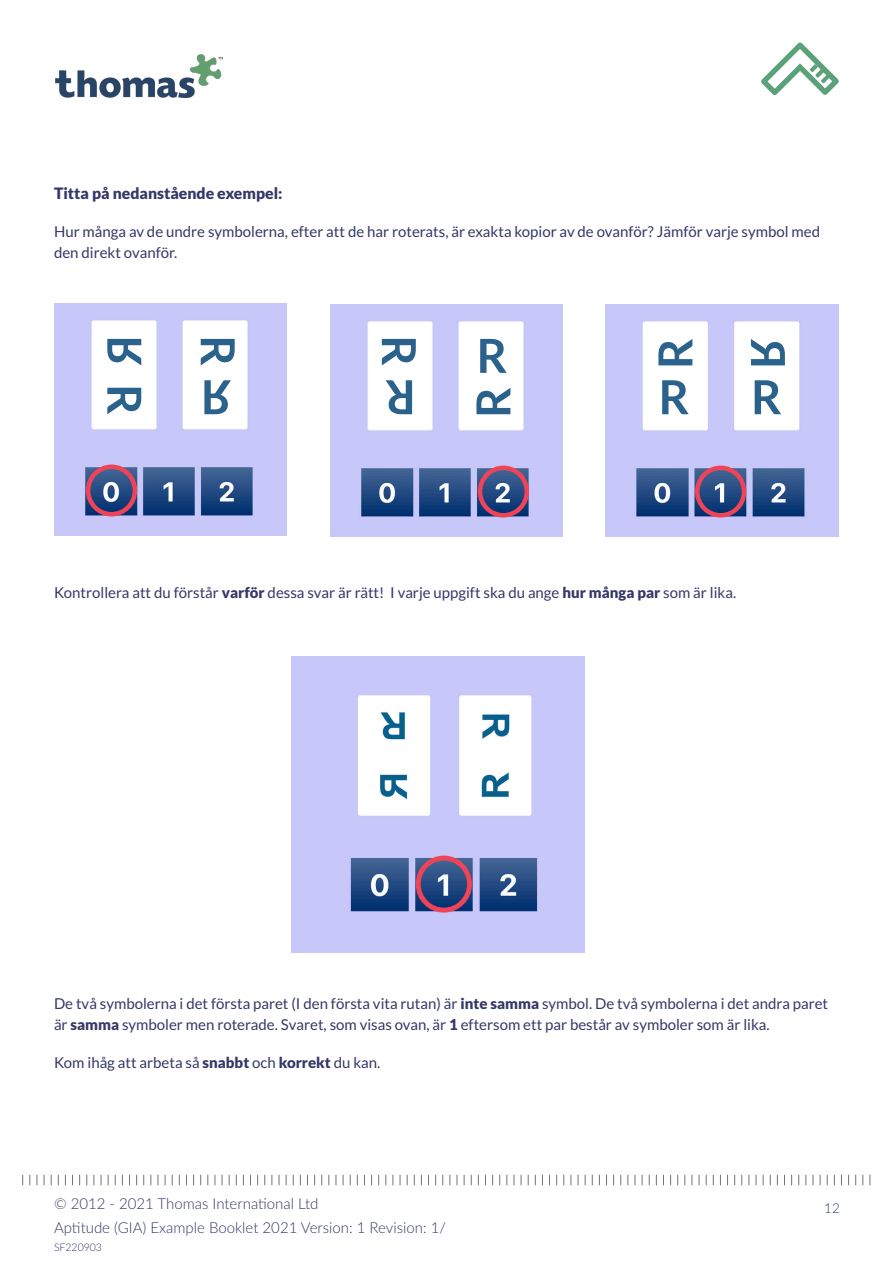
<style>
.page{position:relative;width:893px;height:1263px;background:#fff}
.page>*{position:absolute;margin:0;border:0;box-sizing:border-box;transform-origin:0 0}
.question_heading{font:900 15.75px "Lato";color:#343867}
.body{font:15px/21px "Lato";color:#343867}
.body-2{font:300 15px "Lato";color:#343867}
.t1{font:300 13.5px "Lato";color:#243d6f}
.body-3{font:300 10.5px "Lato";color:#343867}
.s1{font-weight:900}
</style>
<div class="page">
<img style="left:55px;top:54px;width:167px;height:44px">
<svg style="left:761px;top:43px;width:78px;height:52px"></svg>
<img style="left:292px;top:656px;width:292px;height:296px">
<div style="left:416px;top:855px;width:56px;height:57px;border:5px solid #ef4457;border-radius:50%"></div>
<img style="left:54px;top:304px;width:233px;height:231px">
<svg style="left:107px;top:388px;width:34px;height:26px"></svg>
<svg style="left:107px;top:339px;width:34px;height:26px"></svg>
<svg style="left:204px;top:380px;width:27px;height:34px"></svg>
<svg style="left:201px;top:339px;width:34px;height:26px"></svg>
<div style="left:86px;top:464px;width:51px;height:52px;border:4px solid #ef4457;border-radius:50%"></div>
<img style="left:330px;top:305px;width:233px;height:231px">
<svg style="left:476px;top:388px;width:34px;height:26px"></svg>
<svg style="left:480px;top:339px;width:27px;height:34px"></svg>
<svg style="left:382px;top:339px;width:34px;height:26px"></svg>
<svg style="left:386px;top:380px;width:26px;height:34px"></svg>
<div style="left:478px;top:466px;width:51px;height:51px;border:4px solid #ef4457;border-radius:50%"></div>
<img style="left:606px;top:305px;width:233px;height:231px">
<svg style="left:658px;top:339px;width:34px;height:26px"></svg>
<svg style="left:662px;top:380px;width:27px;height:34px"></svg>
<svg style="left:755px;top:380px;width:26px;height:34px"></svg>
<svg style="left:751px;top:339px;width:34px;height:26px"></svg>
<div style="left:695px;top:466px;width:51px;height:51px;border:4px solid #ef4457;border-radius:50%"></div>
<p class="question_heading" style="left:54px;top:184px;width:230px">Titta på nedanstående exempel:</p>
<p class="body" style="left:54px;top:221px;width:768px">Hur många av de undre symbolerna, efter att de har roterats, är exakta kopior av de ovanför? Jämför varje symbol med den direkt ovanför.</p>
<p class="body" style="left:54px;top:582px;width:684px">Kontrollera att du förstår <span class="s1">varför</span> dessa svar är rätt! I varje uppgift ska du ange <span class="s1">hur många par</span> som är lika.</p>
<p class="body" style="left:54px;top:993px;width:776px">De två symbolerna i det första paret (I den första vita rutan) är <span class="s1">inte samma</span> symbol. De två symbolerna i det andra paret är <span class="s1">samma</span> symboler men roterade. Svaret, som visas ovan, är <span class="s1">1</span> eftersom ett par består av symboler som är lika.</p>
<p class="body" style="left:54px;top:1052px;width:328px">Kom ihåg att arbeta så <span class="s1">snabbt</span> och <span class="s1">korrekt</span> du kan.</p>
<p class="body-2" style="left:54px;top:1193px;width:266px">© 2012 - 2021 Thomas International Ltd</p>
<p class="t1" style="left:824px;top:1199px;width:17px">12</p>
<p class="body-2" style="left:54px;top:1217px;width:393px">Aptitude (GIA) Example Booklet 2021 Version: 1 Revision: 1/</p>
<p class="body-3" style="left:54px;top:1239px;width:50px">SF220903</p>
</div>
